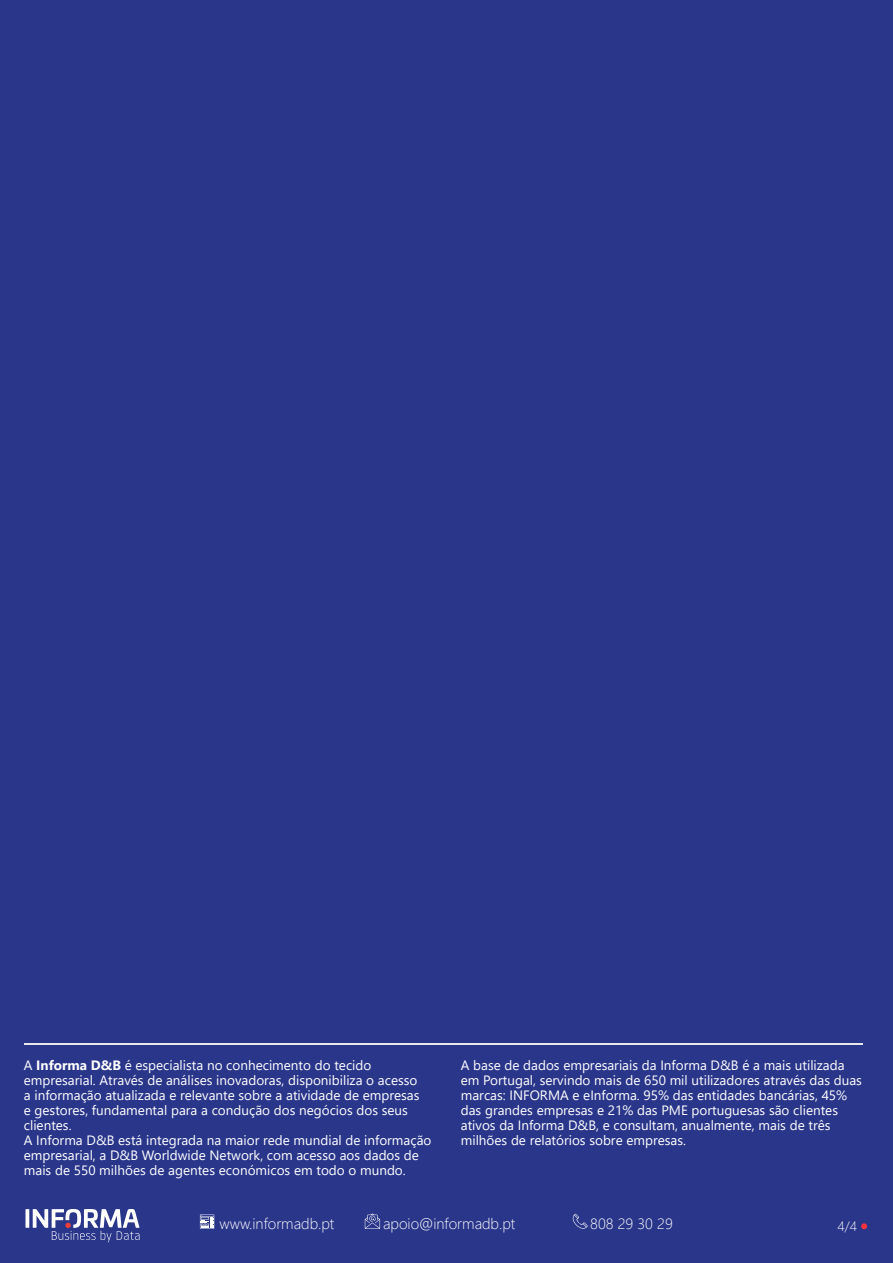
<style>
.page{position:relative;width:893px;height:1263px;background:#29368a}
.page>*{position:absolute;margin:0;border:0;box-sizing:border-box;transform-origin:0 0}
.t1{font:300 15.15px "Segoe UI";color:#fff}
.t2{font:13.5px/15px "Segoe UI";color:#fff}
.t3{font:300 13.5px "Segoe UI";color:#fff}
.s1{font-weight:700}
</style>
<div class="page">
<svg style="left:26px;top:1209px;width:113px;height:33px"></svg>
<svg style="left:365px;top:1213px;width:15px;height:16px"></svg>
<svg style="left:572px;top:1214px;width:16px;height:15px"></svg>
<svg style="left:200px;top:1214px;width:14px;height:15px"></svg>
<svg style="left:861px;top:1223px;width:6px;height:6px"></svg>
<hr style="left:24px;top:1043px;width:838px;height:2px;background:#e6e7e9">
<p class="t2" style="left:24px;top:1057px;width:409px">A <span class="s1">Informa D&amp;B</span> é especialista no conhecimento do tecido empresarial. Através de análises inovadoras, disponibiliza o acesso<br>a informação atualizada e relevante sobre a atividade de empresas<br>e gestores, fundamental para a condução dos negócios dos seus clientes.<br>A Informa D&amp;B está integrada na maior rede mundial de informação empresarial, a D&amp;B Worldwide Network, com acesso aos dados de mais de 550 milhões de agentes económicos em todo o mundo.</p>
<p class="t2" style="left:461px;top:1057px;width:403px">A base de dados empresariais da Informa D&amp;B é a mais utilizada em Portugal, servindo mais de 650 mil utilizadores através das duas marcas: INFORMA e eInforma. 95% das entidades bancárias, 45% das grandes empresas e 21% das PME portuguesas são clientes ativos da Informa D&amp;B, e consultam, anualmente, mais de três milhões de relatórios sobre empresas.</p>
<p class="t1" style="left:220px;top:1209px;width:116px">www.informadb.pt</p>
<p class="t1" style="left:383px;top:1209px;width:134px">apoio@informadb.pt</p>
<p class="t1" style="left:590px;top:1209px;width:84px">808 29 30 29</p>
<p class="t3" style="left:837px;top:1214px;width:21px">4/4</p>
</div>
